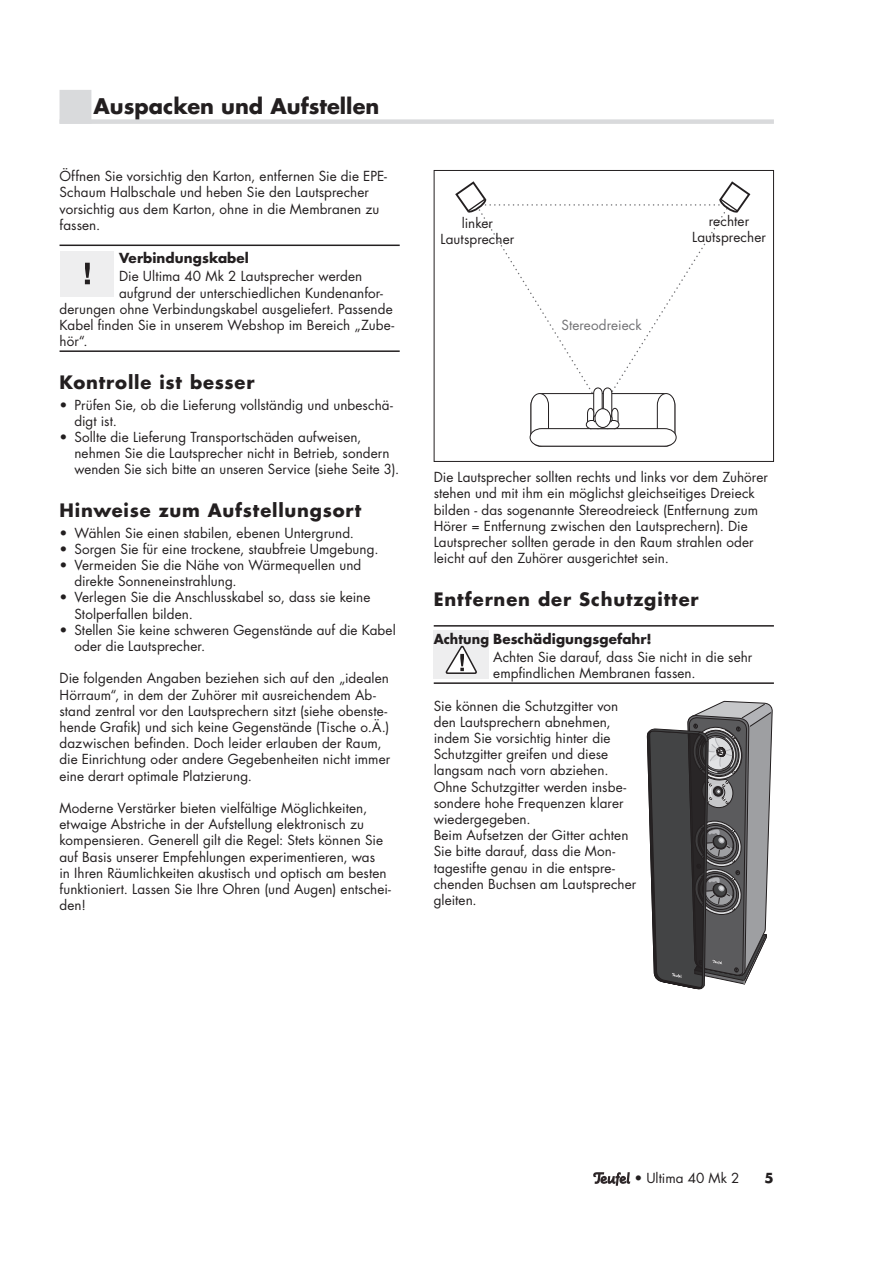
<style>
.page{position:relative;width:893px;height:1263px;background:#fff}
.page>*{position:absolute;margin:0;border:0;box-sizing:border-box;transform-origin:0 0}
.t1{font:700 21px "Futura LT Pro";color:#231f20}
.t2{font:700 18px "Futura LT Pro";letter-spacing:.045em;color:#231f20}
.t3{font:13.5px/16.2px "Futura LT Pro";letter-spacing:.005em;color:#231f20}
.t4{font:700 13.5px "Futura LT Pro";letter-spacing:.005em;color:#231f20;scale:.95 1}
.t5{font:700 13.5px "Futura LT Pro";letter-spacing:.005em;color:#231f20}
.t6{font:13.5px "Futura LT Pro";letter-spacing:.005em;color:#727275}
</style>
<div class="page">
<svg style="left:593px;top:1172px;width:37px;height:14px"></svg>
<div style="left:60px;top:90px;width:31px;height:34px;background:#d9dadc"></div>
<div style="left:60px;top:119px;width:714px;height:5px;background:#d9dadc"></div>
<hr style="left:60px;top:245px;width:340px;height:1px;background:#231f20">
<hr style="left:60px;top:350px;width:340px;height:2px;background:#231f20">
<div style="left:61px;top:251px;width:53px;height:45px;background:#eeeeef"></div>
<svg style="left:85px;top:263px;width:5px;height:21px"></svg>
<hr style="left:434px;top:625px;width:340px;height:2px;background:#231f20">
<hr style="left:434px;top:682px;width:340px;height:2px;background:#231f20">
<svg style="left:455px;top:181px;width:296px;height:266px"></svg>
<div style="left:434px;top:170px;width:340px;height:292px;border:1px solid #231f20"></div>
<div style="left:434px;top:630px;width:55px;height:49px;background:#eeeeef"></div>
<svg style="left:446px;top:645px;width:31px;height:29px"></svg>
<svg style="left:646px;top:682px;width:126px;height:308px"></svg>
<h1 class="t1" style="left:94px;top:97px;width:287px">Auspacken und Aufstellen</h1>
<p class="t3" style="left:60px;top:169px;width:329px">Öffnen Sie vorsichtig den Karton, entfernen Sie die EPE-Schaum Halbschale und heben Sie den Lautsprecher vorsichtig aus dem Karton, ohne in die Membranen zu fassen.</p>
<p class="t5" style="left:119px;top:252px;width:131px">Verbindungskabel</p>
<p class="t3" style="left:119px;top:269px;width:245px">Die Ultima 40 Mk 2 Lautsprecher werden</p>
<p class="t3" style="left:119px;top:286px;width:265px">aufgrund der unterschiedlichen Kundenanfor-</p>
<p class="t3" style="left:60px;top:302px;width:335px">derungen ohne Verbindungskabel ausgeliefert. Passende</p>
<p class="t3" style="left:60px;top:318px;width:336px">Kabel finden Sie in unserem Webshop im Bereich „Zube-</p>
<p class="t3" style="left:60px;top:334px;width:30px">hör“.</p>
<h2 class="t2" style="left:60px;top:374px;width:197px">Kontrolle ist besser</h2>
<p class="t3" style="left:74px;top:398px;width:320px;text-indent:-15px">• Prüfen Sie, ob die Lieferung vollständig und unbeschä&shy;digt ist.</p>
<p class="t3" style="left:74px;top:430px;width:326px;text-indent:-15px">• Sollte die Lieferung Transportschäden aufweisen, nehmen Sie die Lautsprecher nicht in Betrieb, sondern wenden Sie sich bitte an unseren Service (siehe Seite 3).</p>
<h2 class="t2" style="left:60px;top:502px;width:303px">Hinweise zum Aufstellungsort</h2>
<p class="t3" style="left:60px;top:526px;width:296px">• Wählen Sie einen stabilen, ebenen Untergrund.</p>
<p class="t3" style="left:60px;top:542px;width:320px">• Sorgen Sie für eine trockene, staubfreie Umgebung.</p>
<p class="t3" style="left:74px;top:558px;width:288px;text-indent:-15px">• Vermeiden Sie die Nähe von Wärmequellen und direkte Sonneneinstrahlung.</p>
<p class="t3" style="left:74px;top:590px;width:298px;text-indent:-15px">• Verlegen Sie die Anschlusskabel so, dass sie keine<br>Stolperfallen bilden.</p>
<p class="t3" style="left:74px;top:623px;width:323px;text-indent:-15px">• Stellen Sie keine schweren Gegenstände auf die Kabel oder die Lautsprecher.</p>
<p class="t3" style="left:60px;top:671px;width:332px">Die folgenden Angaben beziehen sich auf den „idealen Hörraum“, in dem der Zuhörer mit ausreichendem Ab&shy;stand zentral vor den Lautsprechern sitzt (siehe obenste&shy;hende Grafik) und sich keine Gegenstände (Tische o.Ä.) dazwischen befinden. Doch leider erlauben der Raum, die Einrichtung oder andere Gegebenheiten nicht immer eine derart optimale Platzierung.</p>
<p class="t3" style="left:60px;top:801px;width:333px">Moderne Verstärker bieten vielfältige Möglichkeiten, etwaige Abstriche in der Aufstellung elektronisch zu kompensieren. Generell gilt die Regel: Stets können Sie auf Basis unserer Empfehlungen experimentieren, was<br>in Ihren Räumlichkeiten akustisch und optisch am besten funktioniert. Lassen Sie Ihre Ohren (und Augen) entschei&shy;den!</p>
<p class="t3" style="left:441px;top:216px;width:75px;text-align:center">linker<br>Lautsprecher</p>
<p class="t3" style="left:692px;top:214px;width:75px;text-align:center">rechter<br>Lautsprecher</p>
<p class="t6" style="left:561px;top:319px;width:82px">Stereodreieck</p>
<p class="t3" style="left:434px;top:470px;width:336px">Die Lautsprecher sollten rechts und links vor dem Zuhörer stehen und mit ihm ein möglichst gleichseitiges Dreieck bilden - das sogenannte Stereodreieck (Entfernung zum Hörer = Entfernung zwischen den Lautsprechern). Die Lautsprecher sollten gerade in den Raum strahlen oder leicht auf den Zuhörer ausgerichtet sein.</p>
<h2 class="t2" style="left:434px;top:591px;width:267px">Entfernen der Schutzgitter</h2>
<p class="t4" style="left:434px;top:632px;width:231px">Achtung Beschädigungsgefahr!</p>
<p class="t3" style="left:493px;top:650px;width:261px">Achten Sie darauf, dass Sie nicht in die sehr empfindlichen Membranen fassen.</p>
<p class="t3" style="left:434px;top:699px;width:204px">Sie können die Schutzgitter von den Lautsprechern abnehmen, indem Sie vorsichtig hinter die<br>Schutzgitter greifen und diese langsam nach vorn abziehen.<br>Ohne Schutzgitter werden insbe&shy;sondere hohe Frequenzen klarer wiedergegeben.<br>Beim Aufsetzen der Gitter achten<br>Sie bitte darauf, dass die Mon&shy;tagestifte genau in die entspre&shy;chenden Buchsen am Lautsprecher gleiten.</p>
<p class="t3" style="left:634px;top:1171px;width:107px">• Ultima 40 Mk 2</p>
<p class="t5" style="left:764px;top:1171px;width:11px">5</p>
</div>
